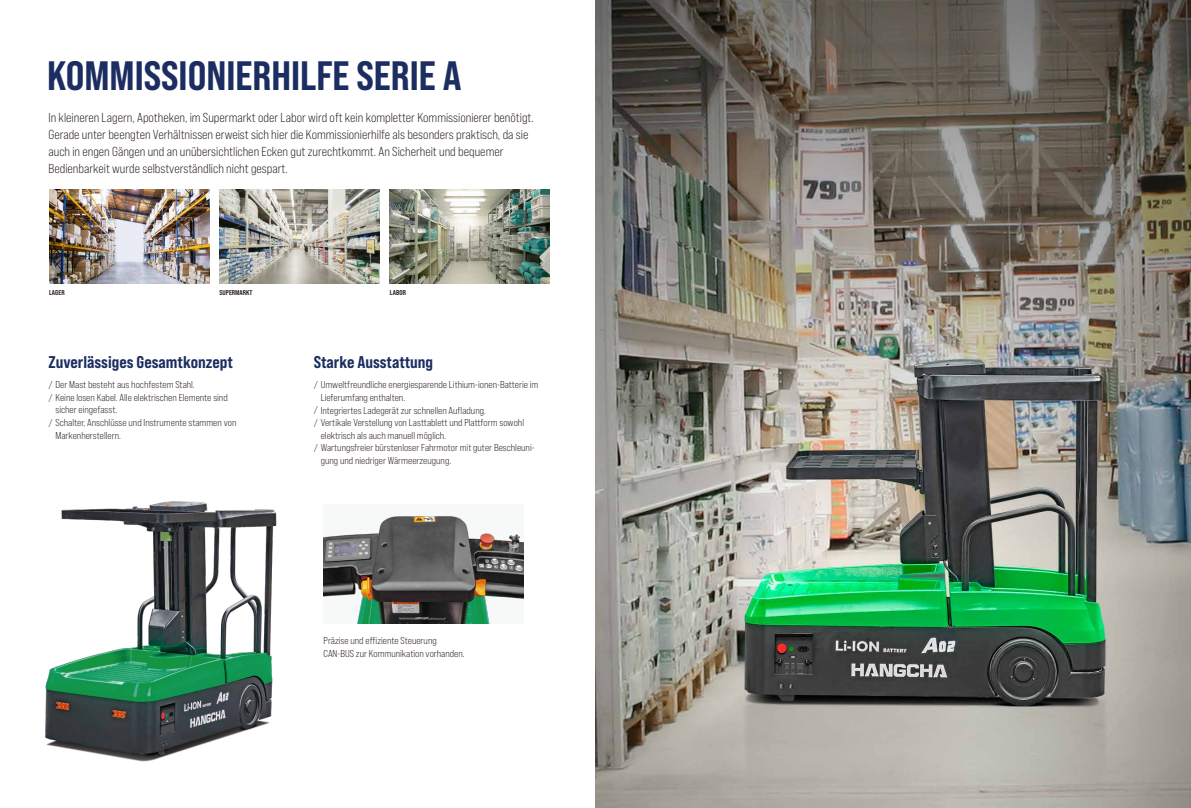
<style>
.page{position:relative;width:1191px;height:808px;background:#fff}
.page>*{position:absolute;margin:0;border:0;box-sizing:border-box;transform-origin:0 0}
.t1{font:41px "Bebas Neue Pro Sm E Eb";color:#1c2e61}
.t2{font:17px "Bebas Neue Pro Sm E Eb";color:#1c2e61}
.t3{font:13px/17px "Bebas Neue Pro Sm E Bk";color:#221815}
.t4{font:10px/12.6px "Bebas Neue Pro Sm E Bk";color:#221815}
.t5{font:7px "Bebas Neue Pro Sm E Bd";color:#221815}
</style>
<div class="page">
<img style="left:45px;top:501px;width:232px;height:261px">
<img style="left:595px;top:0;width:596px;height:808px">
<img style="left:49px;top:190px;width:160px;height:93px">
<img style="left:219px;top:190px;width:160px;height:93px">
<img style="left:390px;top:190px;width:160px;height:93px">
<img style="left:323px;top:516px;width:200px;height:108px">
<h1 class="t1" style="left:47px;top:51px;width:416px">KOMMISSIONIERHILFE SERIE A</h1>
<p class="t3" style="left:48px;top:109px;width:487px">In kleineren Lagern, Apotheken, im Supermarkt oder Labor wird oft kein kompletter Kommissionierer benötigt.<br>Gerade unter beengten Verhältnissen erweist sich hier die Kommissionierhilfe als besonders praktisch, da sie auch in engen Gängen und an unübersichtlichen Ecken gut zurechtkommt. An Sicherheit und bequemer Bedienbarkeit wurde selbstverständlich nicht gespart.</p>
<p class="t5" style="left:49px;top:288px;width:17px">LAGER</p>
<p class="t5" style="left:219px;top:288px;width:35px">SUPERMARKT</p>
<p class="t5" style="left:390px;top:288px;width:17px">LABOR</p>
<h2 class="t2" style="left:48px;top:352px;width:186px">Zuverlässiges Gesamtkonzept</h2>
<p class="t4" style="left:48px;top:378px;width:148px">/ Der Mast besteht aus hochfestem Stahl.</p>
<p class="t4" style="left:48px;top:391px;width:181px">/ Keine losen Kabel. Alle elektrischen Elemente sind</p>
<p class="t4" style="left:55px;top:404px;width:63px">sicher eingefasst.</p>
<p class="t4" style="left:48px;top:416px;width:189px">/ Schalter, Anschlüsse und Instrumente stammen von</p>
<p class="t4" style="left:55px;top:429px;width:67px">Markenherstellern.</p>
<h2 class="t2" style="left:314px;top:352px;width:121px">Starke Ausstattung</h2>
<p class="t4" style="left:314px;top:378px;width:226px">/ Umweltfreundliche energiesparende Lithium-ionen-Batterie im</p>
<p class="t4" style="left:321px;top:391px;width:86px">Lieferumfang enthalten.</p>
<p class="t4" style="left:314px;top:404px;width:174px">/ Integriertes Ladegerät zur schnellen Aufladung.</p>
<p class="t4" style="left:314px;top:416px;width:212px">/ Vertikale Verstellung von Lasttablett und Plattform sowohl</p>
<p class="t4" style="left:321px;top:429px;width:127px">elektrisch als auch manuell möglich.</p>
<p class="t4" style="left:314px;top:441px;width:222px">/ Wartungsfreier bürstenloser Fahrmotor mit guter Beschleuni-</p>
<p class="t4" style="left:321px;top:454px;width:132px">gung und niedriger Wärmeerzeugung.</p>
<p class="t4" style="left:323px;top:634px;width:143px">Präzise und effiziente Steuerung<br>CAN-BUS zur Kommunikation vorhanden.</p>
</div>
